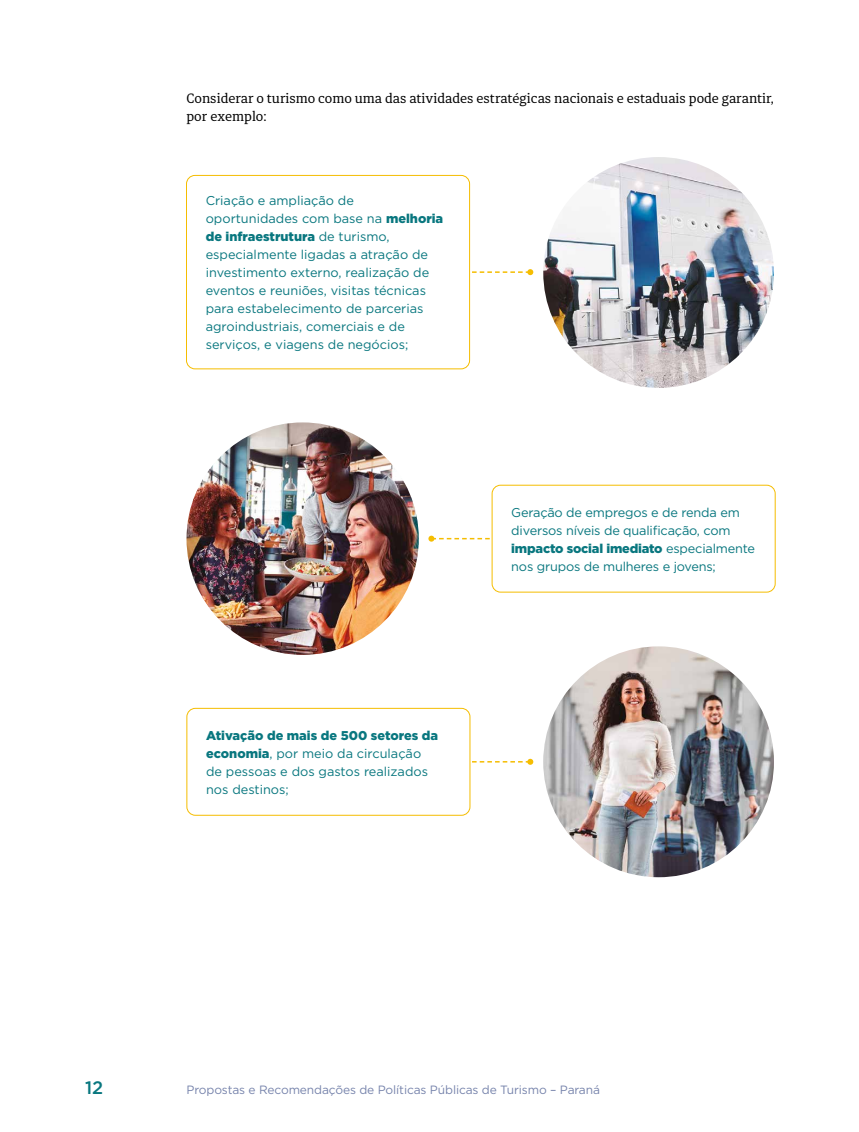
<style>
.page{position:relative;width:859px;height:1132px;background:#fff}
.page>*{position:absolute;margin:0;border:0;box-sizing:border-box;transform-origin:0 0}
.t1{font:500 18px "Gotham";color:#09777f}
.t2{font:13.5px/18px "Diaria Pro";color:#000}
.t3{font:12.75px/18px "Gotham";color:#09777f}
.t4{font:12px "Gotham";letter-spacing:-.01em;color:#7784ac}
.s1{font-weight:900}
</style>
<div class="page">
<div style="left:492px;top:484px;width:283px;height:108px;border:1px solid #f5bd01;border-radius:9px"></div>
<div style="left:186px;top:707px;width:284px;height:108px;border:1px solid #f5bd01;border-radius:9px"></div>
<div style="left:186px;top:175px;width:284px;height:194px;border:1px solid #f5bd01;border-radius:9px"></div>
<img style="left:543px;top:157px;width:231px;height:231px;border-radius:115px">
<img style="left:186px;top:422px;width:233px;height:232px;border-radius:116px">
<img style="left:543px;top:646px;width:231px;height:230px;border-radius:115px">
<svg style="left:472px;top:758px;width:61px;height:6px"></svg>
<svg style="left:472px;top:269px;width:61px;height:6px"></svg>
<svg style="left:428px;top:535px;width:62px;height:6px"></svg>
<p class="t2" style="left:186px;top:89px;width:589px">Considerar o turismo como uma das atividades estratégicas nacionais e estaduais pode garantir, por exemplo:</p>
<p class="t3" style="left:206px;top:191px;width:239px">Criação e ampliação de oportunidades com base na <span class="s1">melhoria de infraestrutura</span> de turismo, especialmente ligadas a atração de investimento externo, realização de eventos e reuniões, visitas técnicas para estabelecimento de parcerias agroindustriais, comerciais e de serviços, e viagens de negócios;</p>
<p class="t3" style="left:206px;top:725px;width:234px"><span class="s1">Ativação de mais de 500 setores da economia</span>, por meio da circulação de pessoas e dos gastos realizados nos destinos;</p>
<p class="t3" style="left:511px;top:503px;width:245px">Geração de empregos e de renda em diversos níveis de qualificação, com <span class="s1">impacto social imediato</span> especialmente nos grupos de mulheres e jovens;</p>
<h1 class="t1" style="left:85px;top:1075px;width:20px">12</h1>
<p class="t4" style="left:186px;top:1081px;width:415px">Propostas e Recomendações de Políticas Públicas de Turismo – Paraná</p>
</div>
